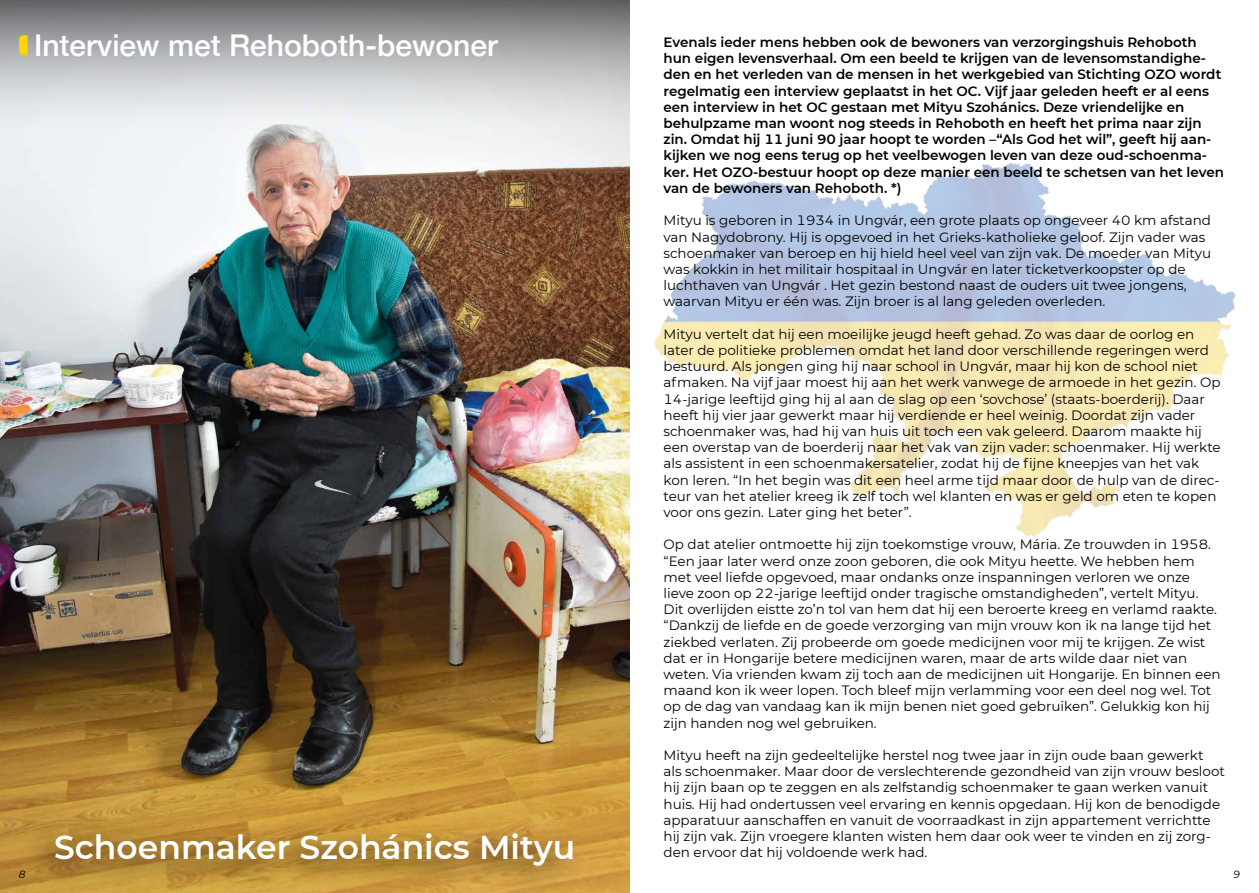
<style>
.page{position:relative;width:1259px;height:893px;background:#fff}
.page>*{position:absolute;margin:0;border:0;box-sizing:border-box;transform-origin:0 0}
.t1{font:600 33px "Montserrat";color:#fff}
.t2{font:500 30px "Helvetica Neue";color:#fff}
.t3{font:13.5px/16.2px "Montserrat";color:#000}
.t4{font:600 13.5px/16.2px "Montserrat";color:#000}
.t5{font:italic 10.5px "Montserrat";color:#000}
</style>
<div class="page">
<img style="left:655px;top:163px;width:581px;height:374px">
<img style="left:0;top:132px;width:629px;height:761px">
<svg style="left:0;top:0;width:629px;height:132px;background:#b9babc"></svg>
<svg style="left:19px;top:35px;width:9px;height:20px"></svg>
<div style="left:23px;top:819px;width:562px;height:74px;background:#000;opacity:.7"></div>
<h2 class="t2" style="left:34px;top:21px;width:465px">Interview met Rehoboth-bewoner</h2>
<h1 class="t1" style="left:54px;top:824px;width:523px">Schoenmaker Szohánics Mityu</h1>
<p class="t4" style="left:663px;top:34px;width:562px">Evenals ieder mens hebben ook de bewoners van verzorgingshuis Rehoboth hun eigen levensverhaal. Om een beeld te krijgen van de levensomstandighe&shy;den en het verleden van de mensen in het werkgebied van Stichting OZO wordt regelmatig een interview geplaatst in het OC. Vijf jaar geleden heeft er al eens een interview in het OC gestaan met Mityu Szohánics. Deze vriendelijke en behulpzame man woont nog steeds in Rehoboth en heeft het prima naar zijn zin. Omdat hij 11 juni 90 jaar hoopt te worden –“Als God het wil”, geeft hij aan&shy;kijken we nog eens terug op het veelbewogen leven van deze oud-schoenma&shy;ker. Het OZO-bestuur hoopt op deze manier een beeld te schetsen van het leven van de bewoners van Rehoboth. *)</p>
<p class="t3" style="left:663px;top:212px;width:549px">Mityu is geboren in 1934 in Ungvár, een grote plaats op ongeveer 40 km afstand van Nagydobrony. Hij is opgevoed in het Grieks-katholieke geloof. Zijn vader was schoenmaker van beroep en hij hield heel veel van zijn vak. De moeder van Mityu was kokkin in het militair hospitaal in Ungvár en later ticketverkoopster op de luchthaven van Ungvár . Het gezin bestond naast de ouders uit twee jongens, waarvan Mityu er één was. Zijn broer is al lang geleden overleden.</p>
<p class="t3" style="left:663px;top:325px;width:559px">Mityu vertelt dat hij een moeilijke jeugd heeft gehad. Zo was daar de oorlog en later de politieke problemen omdat het land door verschillende regeringen werd bestuurd. Als jongen ging hij naar school in Ungvár, maar hij kon de school niet afmaken. Na vijf jaar moest hij aan het werk vanwege de armoede in het gezin. Op 14-jarige leeftijd ging hij al aan de slag op een ‘sovchose’ (staats-boerderij). Daar heeft hij vier jaar gewerkt maar hij verdiende er heel weinig. Doordat zijn vader schoenmaker was, had hij van huis uit toch een vak geleerd. Daarom maakte hij een overstap van de boerderij naar het vak van zijn vader: schoenmaker. Hij werkte als assistent in een schoenmakersatelier, zodat hij de fijne kneepjes van het vak kon leren. “In het begin was dit een heel arme tijd maar door de hulp van de direc&shy;teur van het atelier kreeg ik zelf toch wel klanten en was er geld om eten te kopen voor ons gezin. Later ging het beter”.</p>
<p class="t3" style="left:663px;top:536px;width:558px">Op dat atelier ontmoette hij zijn toekomstige vrouw, Mária. Ze trouwden in 1958. “Een jaar later werd onze zoon geboren, die ook Mityu heette. We hebben hem met veel liefde opgevoed, maar ondanks onze inspanningen verloren we onze lieve zoon op 22-jarige leeftijd onder tragische omstandigheden”, vertelt Mityu.<br>Dit overlijden eistte zo’n tol van hem dat hij een beroerte kreeg en verlamd raakte. “Dankzij de liefde en de goede verzorging van mijn vrouw kon ik na lange tijd het ziekbed verlaten. Zij probeerde om goede medicijnen voor mij te krijgen. Ze wist dat er in Hongarije betere medicijnen waren, maar de arts wilde daar niet van weten. Via vrienden kwam zij toch aan de medicijnen uit Hongarije. En binnen een maand kon ik weer lopen. Toch bleef mijn verlamming voor een deel nog wel. Tot op de dag van vandaag kan ik mijn benen niet goed gebruiken”. Gelukkig kon hij zijn handen nog wel gebruiken.</p>
<p class="t3" style="left:663px;top:747px;width:563px">Mityu heeft na zijn gedeeltelijke herstel nog twee jaar in zijn oude baan gewerkt als schoenmaker. Maar door de verslechterende gezondheid van zijn vrouw besloot hij zijn baan op te zeggen en als zelfstandig schoenmaker te gaan werken vanuit huis. Hij had ondertussen veel ervaring en kennis opgedaan. Hij kon de benodigde apparatuur aanschaffen en vanuit de voorraadkast in zijn appartement verrichtte hij zijn vak. Zijn vroegere klanten wisten hem daar ook weer te vinden en zij zorg&shy;den ervoor dat hij voldoende werk had.</p>
<p class="t5" style="left:19px;top:867px;width:8px">8</p>
<p class="t5" style="left:1233px;top:867px;width:8px">9</p>
</div>
